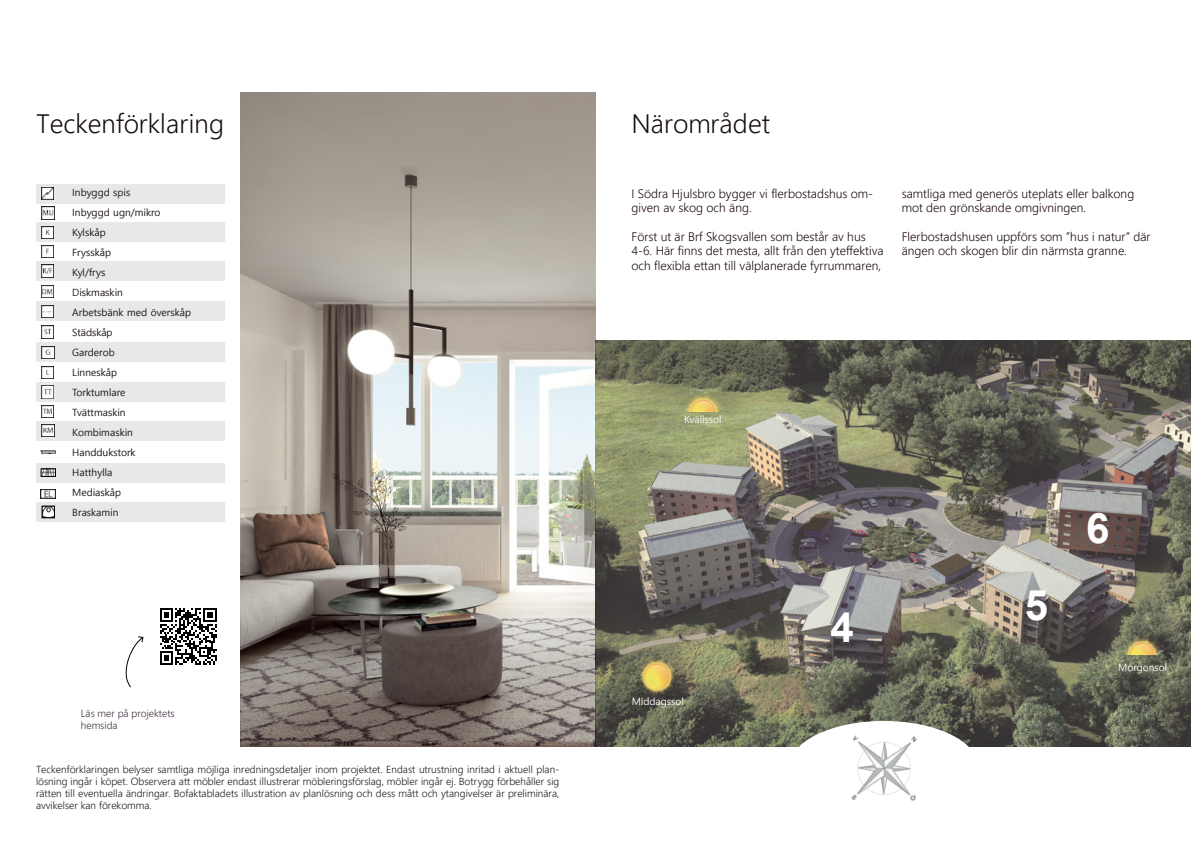
<style>
.page{position:relative;width:1191px;height:842px;background:#fff}
.page>*{position:absolute;margin:0;border:0;box-sizing:border-box;transform-origin:0 0}
.t1{font:700 42px "Arial";color:#fff}
.t2{font:300 26px "Malgun Gothic";color:#150c15}
.t3{font:300 12px/14.4px "Malgun Gothic";color:#150007}
.t4{font:300 10px/12px "Malgun Gothic";color:#150c15;text-align:justify}
.t5{font:10px/20px "Malgun Gothic";color:#150c15}
.t6{font:10px "Malgun Gothic";color:#fff}
.t7{font:300 10px/12px "Malgun Gothic";color:#362638}
</style>
<div class="page">
<img style="left:240px;top:92px;width:355px;height:654px">
<div style="left:36px;top:184px;width:189px;height:19px;background:#e7e8e8"></div>
<div style="left:36px;top:222px;width:189px;height:20px;background:#e7e8e8"></div>
<div style="left:36px;top:382px;width:189px;height:20px;background:#e7e8e8"></div>
<div style="left:36px;top:261px;width:189px;height:20px;background:#e7e8e8"></div>
<div style="left:36px;top:421px;width:189px;height:20px;background:#e7e8e8"></div>
<div style="left:36px;top:463px;width:189px;height:20px;background:#e7e8e8"></div>
<div style="left:36px;top:301px;width:189px;height:20px;background:#e7e8e8"></div>
<div style="left:36px;top:342px;width:189px;height:20px;background:#e7e8e8"></div>
<svg style="left:41px;top:326px;width:13px;height:12px"></svg>
<svg style="left:42px;top:346px;width:12px;height:12px"></svg>
<svg style="left:41px;top:367px;width:13px;height:12px"></svg>
<svg style="left:41px;top:386px;width:13px;height:12px"></svg>
<svg style="left:41px;top:405px;width:13px;height:12px"></svg>
<svg style="left:41px;top:305px;width:13px;height:13px"></svg>
<svg style="left:42px;top:207px;width:12px;height:12px"></svg>
<svg style="left:41px;top:226px;width:13px;height:12px"></svg>
<svg style="left:41px;top:246px;width:13px;height:12px"></svg>
<svg style="left:41px;top:285px;width:13px;height:12px"></svg>
<svg style="left:41px;top:187px;width:13px;height:13px"></svg>
<img style="left:43px;top:471px;width:11px;height:4px">
<div style="left:41px;top:469px;width:15px;height:8px;border:1px solid #000"></div>
<img style="left:41px;top:450px;width:15px;height:5px">
<svg style="left:42px;top:425px;width:12px;height:12px"></svg>
<svg style="left:41px;top:265px;width:13px;height:12px"></svg>
<img style="left:41px;top:489px;width:15px;height:10px">
<svg style="left:160px;top:608px;width:57px;height:57px"></svg>
<svg style="left:125px;top:636px;width:19px;height:52px"></svg>
<img style="left:595px;top:340px;width:596px;height:406px">
<img style="left:1120px;top:632px;width:43px;height:22px">
<img style="left:681px;top:389px;width:44px;height:22px">
<img style="left:635px;top:654px;width:43px;height:44px">
<div style="left:789px;top:721px;width:189px;height:91px;background:#fff;border-radius:50%"></div>
<img style="left:819px;top:704px;width:129px;height:97px">
<div style="left:36px;top:502px;width:189px;height:20px;background:#e7e8e8"></div>
<svg style="left:44px;top:508px;width:9px;height:8px"></svg>
<div style="left:42px;top:506px;width:13px;height:12px;border:1px solid #000"></div>
<h2 class="t2" style="left:36px;top:109px;width:190px">Teckenförklaring</h2>
<p class="t5" style="left:72px;top:183px;width:120px">Inbyggd spis<br>Inbyggd ugn/mikro<br>Kylskåp<br>Frysskåp<br>Kyl/frys<br>Diskmaskin<br>Arbetsbänk med överskåp<br>Städskåp<br>Garderob<br>Linneskåp<br>Torktumlare<br>Tvättmaskin<br>Kombimaskin<br>Handdukstork<br>Hatthylla<br>Mediaskåp<br>Braskamin</p>
<p class="t7" style="left:81px;top:707px;width:95px">Läs mer på projektets hemsida</p>
<p class="t4" style="left:36px;top:763px;width:525px">Teckenförklaringen belyser samtliga möjliga inredningsdetaljer inom projektet. Endast utrustning inritad i aktuell plan&shy;lösning ingår i köpet. Observera att möbler endast illustrerar möbleringsförslag, möbler ingår ej. Botrygg förbehåller sig rätten till eventuella ändringar. Bofaktabladets illustration av planlösning och dess mått och ytangivelser är preliminära, avvikelser kan förekomma.</p>
<h2 class="t2" style="left:631px;top:109px;width:140px">Närområdet</h2>
<p class="t3" style="left:631px;top:186px;width:243px">I Södra Hjulsbro bygger vi flerbostadshus om&shy;given av skog och äng.</p>
<p class="t3" style="left:631px;top:230px;width:254px">Först ut är Brf Skogsvallen som består av hus<br>4-6. Här finns det mesta, allt från den yteffektiva och flexibla ettan till välplanerade fyrrummaren,</p>
<p class="t3" style="left:901px;top:186px;width:234px">samtliga med generös uteplats eller balkong mot den grönskande omgivningen.</p>
<p class="t3" style="left:901px;top:230px;width:250px">Flerbostadshusen uppförs som ”hus i natur” där ängen och skogen blir din närmsta granne.</p>
<p class="t6" style="left:684px;top:414px;width:39px">Kvällssol</p>
<p class="t6" style="left:632px;top:696px;width:53px">Middagssol</p>
<h1 class="t1" style="left:830px;top:597px;width:25px">4</h1>
<h1 class="t1" style="left:1024px;top:576px;width:25px">5</h1>
<h1 class="t1" style="left:1086px;top:499px;width:25px">6</h1>
<p class="t6" style="left:1118px;top:661px;width:51px">Morgonsol</p>
</div>
